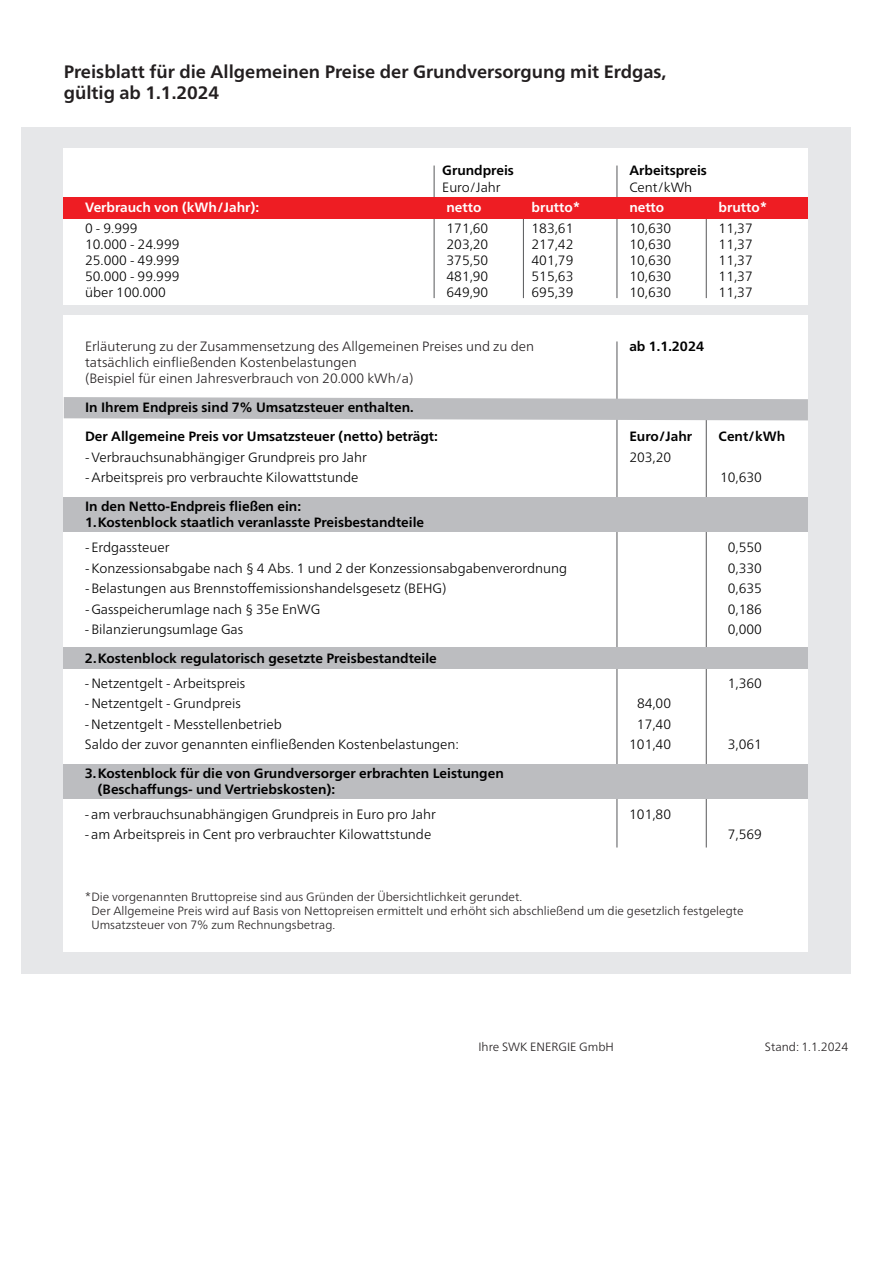
<style>
.page{position:relative;width:893px;height:1263px;background:#fff}
.page>*{position:absolute;margin:0;border:0;box-sizing:border-box;transform-origin:0 0}
.t1{font:700 18px/21.6px "Frutiger Neue LT Pro";color:#231f20}
.t2{font:300 13.5px "Frutiger Neue LT Pro";color:#000}
.t3{font:700 13.5px/16.2px "Frutiger Neue LT Pro";color:#000}
.t4{font:300 13.5px/16.2px "Frutiger Neue LT Pro";color:#231f20}
.t5{font:700 13.5px "Frutiger Neue LT Pro";color:#fff}
.t6{font:300 12px/14.4px "Frutiger Neue LT Pro";color:#231f20}
</style>
<div class="page">
<div style="left:21px;top:128px;width:829px;height:846px;background:#e6e7e9"></div>
<div style="left:64px;top:149px;width:744px;height:156px;background:#fff"></div>
<div style="left:64px;top:316px;width:744px;height:636px;background:#fff"></div>
<hr style="left:617px;top:341px;width:1px;height:506px;background:#57585a">
<hr style="left:706px;top:420px;width:1px;height:427px;background:#57585a">
<svg style="left:64px;top:397px;width:744px;height:23px;background:#c1c2c4"></svg>
<div style="left:64px;top:497px;width:744px;height:34px;background:#bcbdc0"></div>
<div style="left:64px;top:648px;width:744px;height:21px;background:#bcbdc0"></div>
<div style="left:64px;top:765px;width:744px;height:34px;background:#bcbdc0"></div>
<hr style="left:434px;top:166px;width:1px;height:132px;background:#57585a">
<hr style="left:523px;top:208px;width:1px;height:90px;background:#57585a">
<hr style="left:706px;top:208px;width:1px;height:90px;background:#57585a">
<hr style="left:617px;top:166px;width:1px;height:132px;background:#57585a">
<div style="left:64px;top:197px;width:744px;height:22px;background:#ee1d23"></div>
<h1 class="t1" style="left:64px;top:61px;width:604px">Preisblatt für die Allgemeinen Preise der Grundversorgung mit Erdgas, gültig ab 1.1.2024</h1>
<p class="t3" style="left:442px;top:163px;width:73px">Grundpreis</p>
<p class="t3" style="left:629px;top:163px;width:79px">Arbeitspreis</p>
<p class="t2" style="left:442px;top:179px;width:60px">Euro/Jahr</p>
<p class="t2" style="left:629px;top:179px;width:64px">Cent/kWh</p>
<p class="t5" style="left:85px;top:199px;width:176px">Verbrauch von (kWh/Jahr):</p>
<p class="t5" style="left:446px;top:199px;width:36px">netto</p>
<p class="t5" style="left:531px;top:199px;width:50px">brutto*</p>
<p class="t5" style="left:629px;top:199px;width:36px">netto</p>
<p class="t5" style="left:719px;top:199px;width:50px">brutto*</p>
<p class="t2" style="left:85px;top:220px;width:54px">0 - 9.999</p>
<p class="t2" style="left:446px;top:220px;width:43px">171,60</p>
<p class="t2" style="left:531px;top:220px;width:43px">183,61</p>
<p class="t2" style="left:629px;top:220px;width:43px">10,630</p>
<p class="t2" style="left:719px;top:220px;width:36px">11,37</p>
<p class="t2" style="left:85px;top:236px;width:96px">10.000 - 24.999</p>
<p class="t2" style="left:446px;top:236px;width:43px">203,20</p>
<p class="t2" style="left:531px;top:236px;width:43px">217,42</p>
<p class="t2" style="left:629px;top:236px;width:43px">10,630</p>
<p class="t2" style="left:719px;top:236px;width:36px">11,37</p>
<p class="t2" style="left:85px;top:252px;width:96px">25.000 - 49.999</p>
<p class="t2" style="left:446px;top:252px;width:43px">375,50</p>
<p class="t2" style="left:531px;top:252px;width:43px">401,79</p>
<p class="t2" style="left:629px;top:252px;width:43px">10,630</p>
<p class="t2" style="left:719px;top:252px;width:36px">11,37</p>
<p class="t2" style="left:85px;top:268px;width:96px">50.000 - 99.999</p>
<p class="t2" style="left:446px;top:268px;width:43px">481,90</p>
<p class="t2" style="left:531px;top:268px;width:43px">515,63</p>
<p class="t2" style="left:629px;top:268px;width:43px">10,630</p>
<p class="t2" style="left:719px;top:268px;width:36px">11,37</p>
<p class="t2" style="left:85px;top:285px;width:82px">über 100.000</p>
<p class="t2" style="left:446px;top:285px;width:43px">649,90</p>
<p class="t2" style="left:531px;top:285px;width:43px">695,39</p>
<p class="t2" style="left:629px;top:285px;width:43px">10,630</p>
<p class="t2" style="left:719px;top:285px;width:36px">11,37</p>
<p class="t4" style="left:85px;top:338px;width:450px">Erläuterung zu der Zusammensetzung des Allgemeinen Preises und zu den</p>
<p class="t3" style="left:629px;top:338px;width:76px">ab 1.1.2024</p>
<p class="t4" style="left:85px;top:354px;width:330px">tatsächlich einfließenden Kostenbelastungen<br>(Beispiel für einen Jahresverbrauch von 20.000 kWh/a)</p>
<p class="t3" style="left:85px;top:393px;width:354px;line-height:29px">In Ihrem Endpreis sind 7% Umsatzsteuer enthalten.<br>Der Allgemeine Preis vor Umsatzsteuer (netto) beträgt:</p>
<p class="t3" style="left:629px;top:428px;width:64px">Euro/Jahr</p>
<p class="t3" style="left:719px;top:428px;width:68px">Cent/kWh</p>
<p class="t2" style="left:85px;top:449px;width:283px">-Verbrauchsunabhängiger Grundpreis pro Jahr</p>
<p class="t2" style="left:629px;top:449px;width:43px">203,20</p>
<p class="t2" style="left:85px;top:470px;width:275px">-Arbeitspreis pro verbrauchte Kilowattstunde</p>
<p class="t2" style="left:720px;top:470px;width:43px">10,630</p>
<p class="t3" style="left:85px;top:498px;width:341px">In den Netto-Endpreis fließen ein:<br>1.Kostenblock staatlich veranlasste Preisbestandteile</p>
<p class="t2" style="left:85px;top:539px;width:86px">- Erdgassteuer</p>
<p class="t2" style="left:728px;top:539px;width:36px">0,550</p>
<p class="t2" style="left:85px;top:560px;width:484px">-Konzessionsabgabe nach § 4 Abs. 1 und 2 der Konzessionsabgabenverordnung</p>
<p class="t2" style="left:728px;top:560px;width:36px">0,330</p>
<p class="t2" style="left:85px;top:580px;width:363px">-Belastungen aus Brennstoffemissionshandelsgesetz (BEHG)</p>
<p class="t2" style="left:728px;top:580px;width:36px">0,635</p>
<p class="t2" style="left:85px;top:601px;width:237px">- Gasspeicherumlage nach § 35e EnWG</p>
<p class="t2" style="left:728px;top:601px;width:36px">0,186</p>
<p class="t2" style="left:85px;top:621px;width:160px">-Bilanzierungsumlage Gas</p>
<p class="t2" style="left:728px;top:621px;width:36px">0,000</p>
<p class="t3" style="left:85px;top:650px;width:353px">2.Kostenblock regulatorisch gesetzte Preisbestandteile</p>
<p class="t2" style="left:85px;top:675px;width:162px">- Netzentgelt - Arbeitspreis</p>
<p class="t2" style="left:728px;top:675px;width:36px">1,360</p>
<p class="t2" style="left:85px;top:695px;width:157px">- Netzentgelt - Grundpreis</p>
<p class="t2" style="left:637px;top:695px;width:36px">84,00</p>
<p class="t2" style="left:85px;top:716px;width:198px">- Netzentgelt - Messtellenbetrieb</p>
<p class="t2" style="left:637px;top:716px;width:36px">17,40</p>
<p class="t2" style="left:85px;top:736px;width:375px">Saldo der zuvor genannten einfließenden Kostenbelastungen:</p>
<p class="t2" style="left:629px;top:736px;width:43px">101,40</p>
<p class="t2" style="left:728px;top:736px;width:36px">3,061</p>
<p class="t3" style="left:98px;top:765px;width:408px;text-indent:-13px">3.Kostenblock für die von Grundversorger erbrachten Leistungen (Beschaffungs- und Vertriebskosten):</p>
<p class="t2" style="left:85px;top:806px;width:352px">- am verbrauchsunabhängigen Grundpreis in Euro pro Jahr</p>
<p class="t2" style="left:629px;top:806px;width:43px">101,80</p>
<p class="t2" style="left:85px;top:827px;width:348px">- am Arbeitspreis in Cent pro verbrauchter Kilowattstunde</p>
<p class="t2" style="left:728px;top:827px;width:36px">7,569</p>
<p class="t6" style="left:91px;top:889px;width:654px;text-indent:-6px">*Die vorgenannten Bruttopreise sind aus Gründen der Übersichtlichkeit gerundet.<br>Der Allgemeine Preis wird auf Basis von Nettopreisen ermittelt und erhöht sich abschließend um die gesetzlich festgelegte<br>Umsatzsteuer von 7% zum Rechnungsbetrag.</p>
<p class="t6" style="left:478px;top:1039px;width:137px">Ihre SWK ENERGIE GmbH</p>
<p class="t6" style="left:765px;top:1039px;width:85px">Stand: 1.1.2024</p>
</div>
